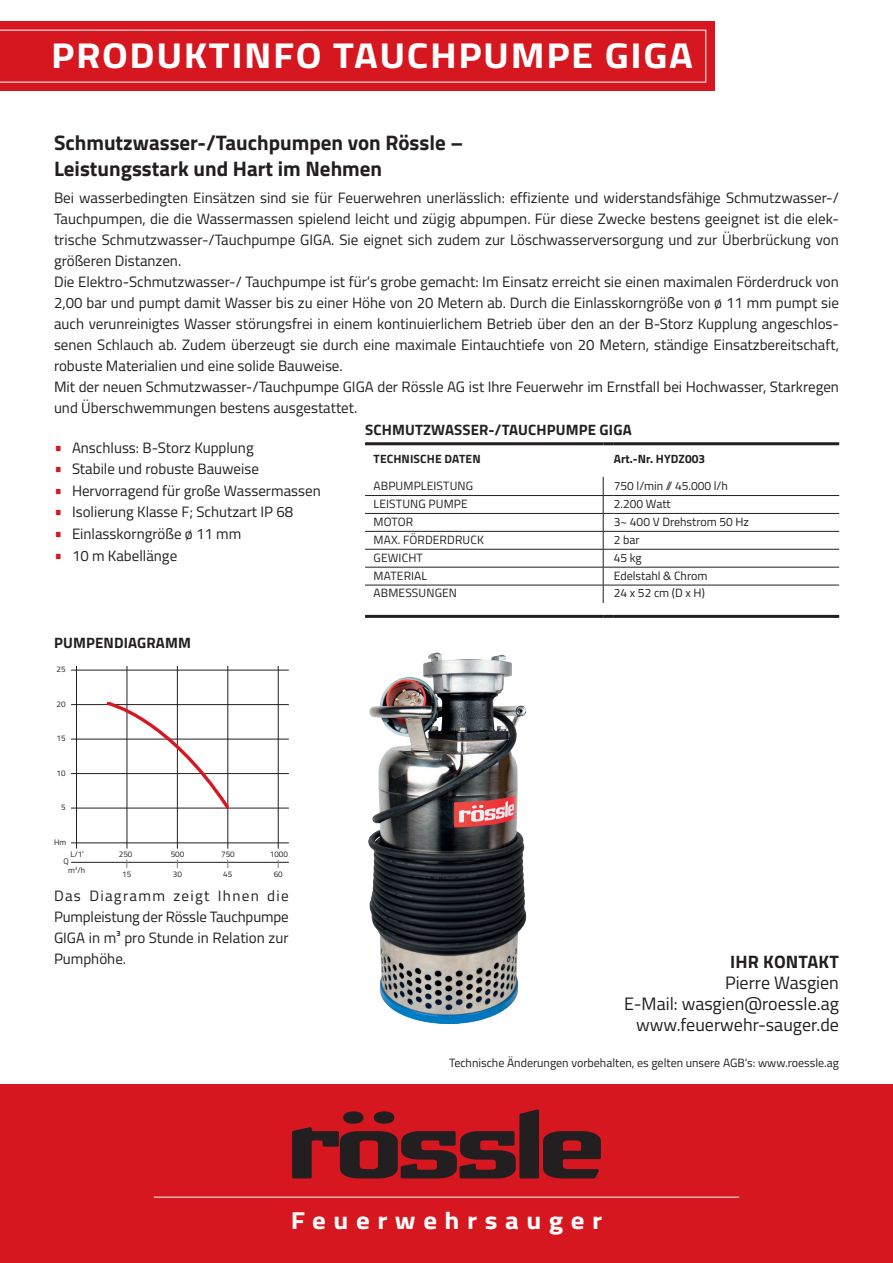
<style>
.page{position:relative;width:893px;height:1263px;background:#fff}
.page>*{position:absolute;margin:0;border:0;box-sizing:border-box;transform-origin:0 0}
.t1{font:700 36px "Titillium Web";letter-spacing:.04em;color:#fff;scale:1.1 1}
.t2{font:700 24.6px "Titillium Web";letter-spacing:.28em;color:#fff;scale:1.1 1}
.t3{font:700 21px/25.2px "Titillium Web";color:#231f20}
.t4{font:18px/21px "Titillium Web";color:#231f20;text-align:right}
.t5{font:700 18px "Titillium Web";letter-spacing:.01em;color:#231f20}
.t6{font:15px/21px "Titillium Web";color:#231f20}
.t7{font:700 15px "Titillium Web";letter-spacing:.01em;color:#231f20}
.t8{font:12px "Titillium Web";color:#231f20}
.t9{font:700 12px "Titillium Web";letter-spacing:.01em;color:#231f20}
.t10{font:8.1px/16.5px "Titillium Web";color:#231f20}
.s1{font-size:18px;color:#d7171f}
</style>
<div class="page">
<hr style="left:365px;top:495px;width:238px;height:1px;background:#231f20">
<hr style="left:614px;top:495px;width:225px;height:1px;background:#231f20">
<hr style="left:365px;top:513px;width:238px;height:1px;background:#231f20">
<hr style="left:614px;top:513px;width:225px;height:1px;background:#231f20">
<hr style="left:365px;top:531px;width:238px;height:1px;background:#231f20">
<hr style="left:614px;top:531px;width:225px;height:1px;background:#231f20">
<hr style="left:365px;top:549px;width:238px;height:1px;background:#231f20">
<hr style="left:614px;top:549px;width:225px;height:1px;background:#231f20">
<hr style="left:365px;top:567px;width:238px;height:1px;background:#231f20">
<hr style="left:614px;top:567px;width:225px;height:1px;background:#231f20">
<hr style="left:365px;top:585px;width:238px;height:1px;background:#231f20">
<svg style="left:603px;top:477px;width:11px;height:126px"></svg>
<hr style="left:614px;top:585px;width:225px;height:1px;background:#231f20">
<hr style="left:365px;top:442px;width:238px;height:3px;background:#231f20">
<svg style="left:603px;top:442px;width:11px;height:3px"></svg>
<hr style="left:614px;top:442px;width:225px;height:3px;background:#231f20">
<hr style="left:365px;top:615px;width:238px;height:3px;background:#231f20">
<svg style="left:603px;top:615px;width:11px;height:3px"></svg>
<hr style="left:614px;top:615px;width:225px;height:3px;background:#231f20">
<hr style="left:71px;top:670px;width:218px;height:1px;background:#231f20">
<hr style="left:76px;top:666px;width:1px;height:183px;background:#231f20">
<hr style="left:71px;top:843px;width:218px;height:1px;background:#231f20">
<hr style="left:71px;top:808px;width:218px;height:1px;background:#231f20">
<hr style="left:127px;top:666px;width:1px;height:183px;background:#231f20">
<hr style="left:71px;top:862px;width:218px;height:1px;background:#231f20">
<hr style="left:177px;top:666px;width:1px;height:183px;background:#231f20">
<hr style="left:228px;top:666px;width:1px;height:183px;background:#231f20">
<hr style="left:278px;top:666px;width:1px;height:183px;background:#231f20">
<hr style="left:71px;top:773px;width:218px;height:1px;background:#231f20">
<hr style="left:71px;top:739px;width:218px;height:1px;background:#231f20">
<hr style="left:71px;top:704px;width:218px;height:1px;background:#231f20">
<svg style="left:105px;top:700px;width:127px;height:112px"></svg>
<div style="left:0;top:1084px;width:893px;height:179px;background:#d7171f"></div>
<svg style="left:292px;top:1109px;width:309px;height:69px"></svg>
<hr style="left:154px;top:1197px;width:585px;height:1px;background:#fff">
<img style="left:368px;top:652px;width:159px;height:372px">
<div style="left:0;top:21px;width:715px;height:70px;background:#d7171f"></div>
<svg style="left:0;top:30px;width:706px;height:52px"></svg>
<h1 class="t1" style="left:51px;top:28px;width:585px">PRODUKTINFO TAUCHPUMPE GIGA</h1>
<h3 class="t3" style="left:54px;top:129px;width:411px">Schmutzwasser-/Tauchpumpen von Rössle –<br>Leistungsstark und Hart im Nehmen</h3>
<p class="t6" style="left:54px;top:187px;width:786px">Bei wasserbedingten Einsätzen sind sie für Feuerwehren unerlässlich: effiziente und widerstandsfähige Schmutzwasser-/ Tauchpumpen, die die Wassermassen spielend leicht und zügig abpumpen. Für diese Zwecke bestens geeignet ist die elek&shy;trische Schmutzwasser-/Tauchpumpe GIGA. Sie eignet sich zudem zur Löschwasserversorgung und zur Überbrückung von größeren Distanzen.<br>Die Elektro-Schmutzwasser-/ Tauchpumpe ist für‘s grobe gemacht: Im Einsatz erreicht sie einen maximalen Förderdruck von 2,00 bar und pumpt damit Wasser bis zu einer Höhe von 20 Metern ab. Durch die Einlasskorngröße von ø 11 mm pumpt sie auch verunreinigtes Wasser störungsfrei in einem kontinuierlichem Betrieb über den an der B-Storz Kupplung angeschlos&shy;senen Schlauch ab. Zudem überzeugt sie durch eine maximale Eintauchtiefe von 20 Metern, ständige Einsatzbereitschaft, robuste Materialien und eine solide Bauweise.<br>Mit der neuen Schmutzwasser-/Tauchpumpe GIGA der Rössle AG ist Ihre Feuerwehr im Ernstfall bei Hochwasser, Starkregen und Überschwemmungen bestens ausgestattet.</p>
<p class="t6" style="left:54px;top:436px;width:201px"><span class="s1">•</span> Anschluss: B-Storz Kupplung</p>
<p class="t6" style="left:54px;top:458px;width:206px"><span class="s1">•</span> Stabile und robuste Bauweise</p>
<p class="t6" style="left:54px;top:479px;width:268px"><span class="s1">•</span> Hervorragend für große Wassermassen</p>
<p class="t6" style="left:54px;top:501px;width:241px"><span class="s1">•</span> Isolierung Klasse F; Schutzart IP 68</p>
<p class="t6" style="left:54px;top:523px;width:189px"><span class="s1">•</span> Einlasskorngröße ø 11 mm</p>
<p class="t6" style="left:54px;top:544px;width:125px"><span class="s1">•</span> 10 m Kabellänge</p>
<p class="t7" style="left:365px;top:418px;width:268px">SCHMUTZWASSER-/TAUCHPUMPE GIGA</p>
<p class="t9" style="left:374px;top:450px;width:109px">TECHNISCHE DATEN</p>
<p class="t9" style="left:614px;top:450px;width:93px">Art.-Nr. HYDZ003</p>
<p class="t8" style="left:374px;top:477px;width:101px">ABPUMPLEISTUNG</p>
<p class="t8" style="left:614px;top:477px;width:116px">750 l/min // 45.000 l/h</p>
<p class="t8" style="left:374px;top:495px;width:96px">LEISTUNG PUMPE</p>
<p class="t8" style="left:614px;top:495px;width:58px">2.200 Watt</p>
<p class="t8" style="left:374px;top:513px;width:41px">MOTOR</p>
<p class="t8" style="left:614px;top:513px;width:137px">3~ 400 V Drehstrom 50 Hz</p>
<p class="t8" style="left:374px;top:531px;width:112px">MAX. FÖRDERDRUCK</p>
<p class="t8" style="left:614px;top:531px;width:27px">2 bar</p>
<p class="t8" style="left:374px;top:549px;width:51px">GEWICHT</p>
<p class="t8" style="left:614px;top:549px;width:29px">45 kg</p>
<p class="t8" style="left:374px;top:566px;width:55px">MATERIAL</p>
<p class="t8" style="left:614px;top:566px;width:95px">Edelstahl &amp; Chrom</p>
<p class="t8" style="left:374px;top:584px;width:85px">ABMESSUNGEN</p>
<p class="t8" style="left:614px;top:584px;width:93px">24 x 52 cm (D x H)</p>
<p class="t7" style="left:54px;top:632px;width:138px">PUMPENDIAGRAMM</p>
<p class="t10" style="left:56px;top:660px;width:11px">25</p>
<p class="t10" style="left:56px;top:695px;width:11px">20</p>
<p class="t10" style="left:56px;top:730px;width:11px">15</p>
<p class="t10" style="left:56px;top:764px;width:11px">10</p>
<p class="t10" style="left:61px;top:799px;width:6px">5</p>
<p class="t10" style="left:54px;top:834px;width:14px">Hm</p>
<p class="t10" style="left:64px;top:853px;width:7px">Q</p>
<p class="t10" style="left:68px;top:845px;width:19px">L/1’ m<sup>3</sup>/h</p>
<p class="t10" style="left:119px;top:845px;width:15px">250</p>
<p class="t10" style="left:122px;top:866px;width:11px">15</p>
<p class="t10" style="left:171px;top:845px;width:15px">500</p>
<p class="t10" style="left:173px;top:866px;width:11px">30</p>
<p class="t10" style="left:221px;top:845px;width:15px">750</p>
<p class="t10" style="left:223px;top:866px;width:11px">45</p>
<p class="t10" style="left:270px;top:845px;width:20px">1000</p>
<p class="t10" style="left:274px;top:866px;width:11px">60</p>
<p class="t6" style="left:54px;top:884px;width:236px;text-align:justify">Das Diagramm zeigt Ihnen die Pumpleistung der Rössle Tauchpumpe GIGA in m³ pro Stunde in Relation zur Pumphöhe.</p>
<p class="t5" style="left:730px;top:948px;width:110px">IHR KONTAKT</p>
<p class="t4" style="left:624px;top:971px;width:216px">Pierre Wasgien<br>E-Mail: wasgien@roessle.ag www.feuerwehr-sauger.de</p>
<p class="t8" style="left:449px;top:1054px;width:391px">Technische Änderungen vorbehalten, es gelten unsere AGB‘s: www.roessle.ag</p>
<h2 class="t2" style="left:291px;top:1201px;width:285px">Feuerwehrsauger</h2>
</div>
